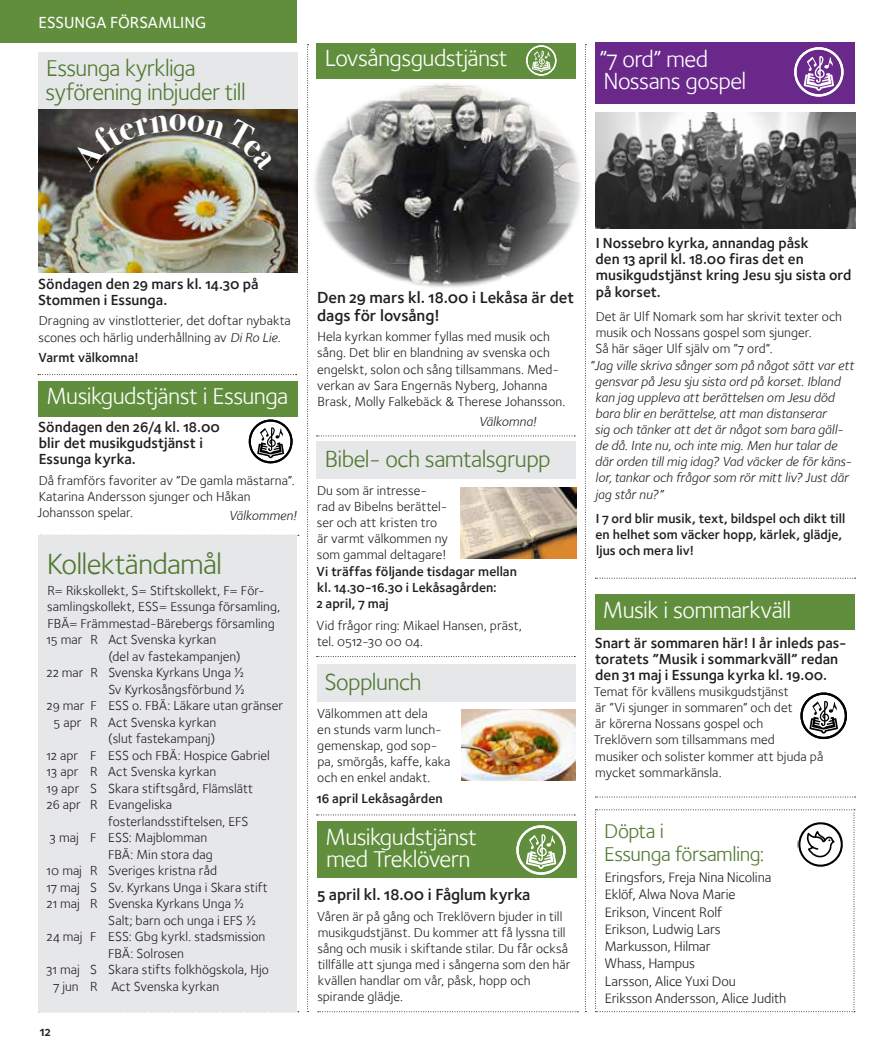
<style>
.page{position:relative;width:893px;height:1063px;background:#fff}
.page>*{position:absolute;margin:0;border:0;box-sizing:border-box;transform-origin:0 0}
.t1{font:30px "Foundry Sterling Book OSF";letter-spacing:-.025em;color:#507931}
.t2{font:24px/22.5px "Foundry Sterling Book OSF";letter-spacing:-.025em;color:#fff}
.t3{font:24px/24px "Foundry Sterling Book OSF";letter-spacing:-.025em;color:#507931}
.t4{font:21px/22.5px "Foundry Sterling Book OSF";letter-spacing:-.025em;color:#507931}
.t5{font:16.5px/17.5px "Foundry Sterling Demi OSF";letter-spacing:-.005em;color:#231f20}
.t6{font:16.5px "Foundry Sterling Medium OSF";color:#fff}
.t7{font:15px/16.2px "Foundry Sterling Demi OSF";color:#231f20}
.t8{font:14.25px/17.2px "Foundry Sterling Book OSF";letter-spacing:-.01em;color:#231f20}
.t9{font:13.5px/16px "Foundry Sterling Book OSF";letter-spacing:.005em;color:#231f20}
.t10{font:13.5px/16px "Foundry Sterling Book Italic OSF";color:#231f20}
.t11{font:13.5px/16px "Foundry Sterling Demi OSF";letter-spacing:.005em;color:#231f20}
.s1{font-family:"Foundry Sterling Book Italic OSF"}
.s2{font-family:"Foundry Sterling Book OSF"}
</style>
<div class="page">
<svg style="left:595px;top:809px;width:260px;height:203px"></svg>
<div style="left:316px;top:442px;width:260px;height:37px;background:#e6e7e9"></div>
<div style="left:38px;top:52px;width:260px;height:57px;background:#e6e7e9"></div>
<svg style="left:317px;top:436px;width:258px;height:1px"></svg>
<svg style="left:317px;top:656px;width:258px;height:1px"></svg>
<svg style="left:317px;top:815px;width:258px;height:1px"></svg>
<svg style="left:595px;top:797px;width:261px;height:1px"></svg>
<svg style="left:318px;top:1011px;width:260px;height:1px"></svg>
<svg style="left:595px;top:578px;width:261px;height:1px"></svg>
<svg style="left:40px;top:535px;width:259px;height:1px"></svg>
<div style="left:317px;top:43px;width:259px;height:35px;background:#618e3d"></div>
<div style="left:317px;top:821px;width:260px;height:57px;background:#618e3d"></div>
<div style="left:38px;top:381px;width:260px;height:36px;background:#618e3d"></div>
<div style="left:595px;top:594px;width:260px;height:36px;background:#618e3d"></div>
<div style="left:595px;top:42px;width:260px;height:62px;background:#6a288a"></div>
<img style="left:315px;top:84px;width:270px;height:204px">
<svg style="left:794px;top:47px;width:49px;height:50px"></svg>
<svg style="left:516px;top:825px;width:50px;height:50px"></svg>
<img style="left:38px;top:110px;width:260px;height:162px">
<img style="left:595px;top:113px;width:260px;height:116px">
<svg style="left:585px;top:44px;width:1px;height:968px"></svg>
<svg style="left:307px;top:44px;width:2px;height:968px"></svg>
<div style="left:0;top:0;width:297px;height:43px;background:#618e3d"></div>
<img style="left:461px;top:488px;width:116px;height:71px">
<div style="left:317px;top:664px;width:258px;height:38px;background:#e6e7e9"></div>
<img style="left:461px;top:709px;width:114px;height:71px">
<svg style="left:526px;top:45px;width:30px;height:31px"></svg>
<svg style="left:38px;top:374px;width:259px;height:1px"></svg>
<svg style="left:249px;top:420px;width:44px;height:43px"></svg>
<svg style="left:800px;top:693px;width:47px;height:46px"></svg>
<div style="left:38px;top:536px;width:259px;height:476px;background:#e6e7e9"></div>
<img style="left:70px;top:114px;width:205px;height:58px">
<p class="t6" style="left:39px;top:13px;width:169px">ESSUNGA FÖRSAMLING</p>
<h2 class="t3" style="left:46px;top:56px;width:202px">Essunga kyrkliga syförening inbjuder till</h2>
<h2 class="t2" style="left:325px;top:47px;width:184px">Lovsångsgudstjänst</h2>
<h2 class="t2" style="left:599px;top:47px;width:148px">”7 ord” med<br>Nossans gospel</h2>
<p class="t7" style="left:38px;top:276px;width:222px">Söndagen den 29 mars kl. 14.30 på<br>Stommen i Essunga.</p>
<p class="t9" style="left:38px;top:313px;width:254px">Dragning av vinstlotterier, det doftar nybakta scones och härlig underhållning av <span class="s1">Di Ro Lie</span>.</p>
<p class="t11" style="left:38px;top:349px;width:102px">Varmt välkomna!</p>
<h2 class="t2" style="left:46px;top:385px;width:244px">Musikgudstjänst i Essunga</h2>
<p class="t7" style="left:38px;top:419px;width:183px">Söndagen den 26/4 kl. 18.00 blir det musikgudstjänst i<br>Essunga kyrka.</p>
<p class="t9" style="left:37px;top:472px;width:259px">Då framförs favoriter av ”De gamla mästarna”.<br>Katarina Andersson sjunger och Håkan<br>Johansson spelar.</p>
<p class="t10" style="left:229px;top:507px;width:70px">Välkommen!</p>
<h1 class="t1" style="left:47px;top:547px;width:177px">Kollektändamål</h1>
<p class="t9" style="left:47px;top:582px;width:219px">R= Rikskollekt, S= Stiftskollekt, F= För-</p>
<p class="t9" style="left:47px;top:599px;width:235px">samlingskollekt, ESS= Essunga församling,</p>
<p class="t9" style="left:47px;top:615px;width:229px">FBÄ= Främmestad-Bärebergs församling</p>
<p class="t9" style="left:47px;top:632px;width:171px">15 mar R Act Svenska kyrkan</p>
<p class="t9" style="left:108px;top:648px;width:134px">(del av fastekampanjen)</p>
<p class="t9" style="left:47px;top:665px;width:199px">22 mar R Svenska Kyrkans Unga ½</p>
<p class="t9" style="left:108px;top:681px;width:138px">Sv Kyrkosångsförbund ½</p>
<p class="t9" style="left:47px;top:698px;width:238px">29 mar F ESS o. FBÄ: Läkare utan gränser</p>
<p class="t9" style="left:54px;top:714px;width:164px">5 apr R Act Svenska kyrkan</p>
<p class="t9" style="left:108px;top:731px;width:109px">(slut fastekampanj)</p>
<p class="t9" style="left:47px;top:747px;width:225px">12 apr F ESS och FBÄ: Hospice Gabriel</p>
<p class="t9" style="left:47px;top:764px;width:171px">13 apr R Act Svenska kyrkan</p>
<p class="t9" style="left:47px;top:780px;width:208px">19 apr S Skara stiftsgård, Flämslätt</p>
<p class="t9" style="left:47px;top:797px;width:127px">26 apr R Evangeliska</p>
<p class="t9" style="left:108px;top:813px;width:142px">fosterlandsstiftelsen, EFS</p>
<p class="t9" style="left:50px;top:830px;width:159px">3 maj F ESS: Majblomman</p>
<p class="t9" style="left:108px;top:846px;width:106px">FBÄ: Min stora dag</p>
<p class="t9" style="left:47px;top:863px;width:172px">10 maj R Sveriges kristna råd</p>
<p class="t9" style="left:47px;top:879px;width:223px">17 maj S Sv. Kyrkans Unga i Skara stift</p>
<p class="t9" style="left:47px;top:896px;width:199px">21 maj R Svenska Kyrkans Unga ½</p>
<p class="t9" style="left:108px;top:912px;width:149px">Salt; barn och unga i EFS ½</p>
<p class="t9" style="left:47px;top:929px;width:220px">24 maj F ESS: Gbg kyrkl. stadsmission</p>
<p class="t9" style="left:108px;top:945px;width:77px">FBÄ: Solrosen</p>
<p class="t9" style="left:46px;top:962px;width:224px">31 maj S Skara stifts folkhögskola, Hjo</p>
<p class="t9" style="left:53px;top:978px;width:167px">7 jun R Act Svenska kyrkan</p>
<p class="t11" style="left:40px;top:1023px;width:13px">12</p>
<p class="t5" style="left:317px;top:289px;width:259px">Den 29 mars kl. 18.00 i Lekåsa är det dags för lovsång!</p>
<p class="t9" style="left:317px;top:329px;width:250px">Hela kyrkan kommer fyllas med musik och sång. Det blir en blandning av svenska och engelskt, solon och sång tillsammans. Med&shy;verkan av Sara Engernäs Nyberg, Johanna Brask, Molly Falkebäck &amp; Therese Johansson.</p>
<p class="t10" style="left:479px;top:414px;width:59px">Välkomna!</p>
<h2 class="t3" style="left:325px;top:447px;width:227px">Bibel- och samtalsgrupp</h2>
<p class="t9" style="left:317px;top:482px;width:133px">Du som är intresse&shy;rad av Bibelns berättel&shy;ser och att kristen tro är varmt välkommen ny som gammal deltagare!</p>
<p class="t11" style="left:317px;top:563px;width:202px">Vi träffas följande tisdagar mellan kl. 14.30-16.30 i Lekåsagården:<br>2 april, 7 maj</p>
<p class="t9" style="left:317px;top:618px;width:207px">Vid frågor ring: Mikael Hansen, präst, tel. 0512-30 00 04.</p>
<h2 class="t3" style="left:324px;top:670px;width:99px">Sopplunch</h2>
<p class="t9" style="left:317px;top:705px;width:135px">Välkommen att dela<br>en stunds varm lunch&shy;gemenskap, god sop&shy;pa, smörgås, kaffe, kaka och en enkel andakt.</p>
<p class="t11" style="left:317px;top:790px;width:127px">16 april Lekåsagården</p>
<h2 class="t2" style="left:325px;top:826px;width:153px">Musikgudstjänst med Treklövern</h2>
<p class="t5" style="left:317px;top:886px;width:215px">5 april kl. 18.00 i Fåglum kyrka</p>
<p class="t9" style="left:317px;top:908px;width:255px">Våren är på gång och Treklövern bjuder in till musikgudstjänst. Du kommer att få lyssna till sång och musik i skiftande stilar. Du får också tillfälle att sjunga med i sångerna som den här kvällen handlar om vår, påsk, hopp och spirande glädje.</p>
<p class="t7" style="left:596px;top:235px;width:257px">I Nossebro kyrka, annandag påsk<br>den 13 april kl. 18.00 firas det en musikgudstjänst kring Jesu sju sista ord på korset.</p>
<p class="t9" style="left:595px;top:309px;width:248px">Det är Ulf Nomark som har skrivit texter och musik och Nossans gospel som sjunger.<br>Så här säger Ulf själv om ”7 ord”.</p>
<p class="t10" style="left:591px;top:357px;width:265px"><span class="s2">”</span>Jag ville skriva sånger som på något sätt var ett gensvar på Jesu sju sista ord på korset. Ibland kan jag uppleva att berättelsen om Jesu död bara blir en berättelse, att man distanserar<br>sig och tänker att det är något som bara gäll&shy;de då. Inte nu, och inte mig. Men hur talar de där orden till mig idag? Vad väcker de för käns&shy;lor, tankar och frågor som rör mitt liv? Just där jag står nu?”</p>
<p class="t11" style="left:595px;top:510px;width:251px">I 7 ord blir musik, text, bildspel och dikt till en helhet som väcker hopp, kärlek, glädje, ljus och mera liv!</p>
<h2 class="t2" style="left:603px;top:598px;width:190px">Musik i sommarkväll</h2>
<p class="t7" style="left:595px;top:634px;width:253px">Snart är sommaren här! I år inleds pas&shy;toratets ”Musik i sommarkväll” redan den 31 maj i Essunga kyrka kl. 19.00.</p>
<p class="t9" style="left:594px;top:683px;width:231px">Temat för kvällens musikgudstjänst<br>är ”Vi sjunger in sommaren” och det<br>är körerna Nossans gospel och<br>Treklövern som tillsammans med<br>musiker och solister kommer att bjuda på mycket sommarkänsla.</p>
<h3 class="t4" style="left:604px;top:820px;width:162px">Döpta i<br>Essunga församling:</h3>
<p class="t8" style="left:604px;top:869px;width:183px">Eringsfors, Freja Nina Nicolina<br>Eklöf, Alwa Nova Marie<br>Erikson, Vincent Rolf<br>Erikson, Ludwig Lars<br>Markusson, Hilmar<br>Whass, Hampus<br>Larsson, Alice Yuxi Dou<br>Eriksson Andersson, Alice Judith</p>
</div>
